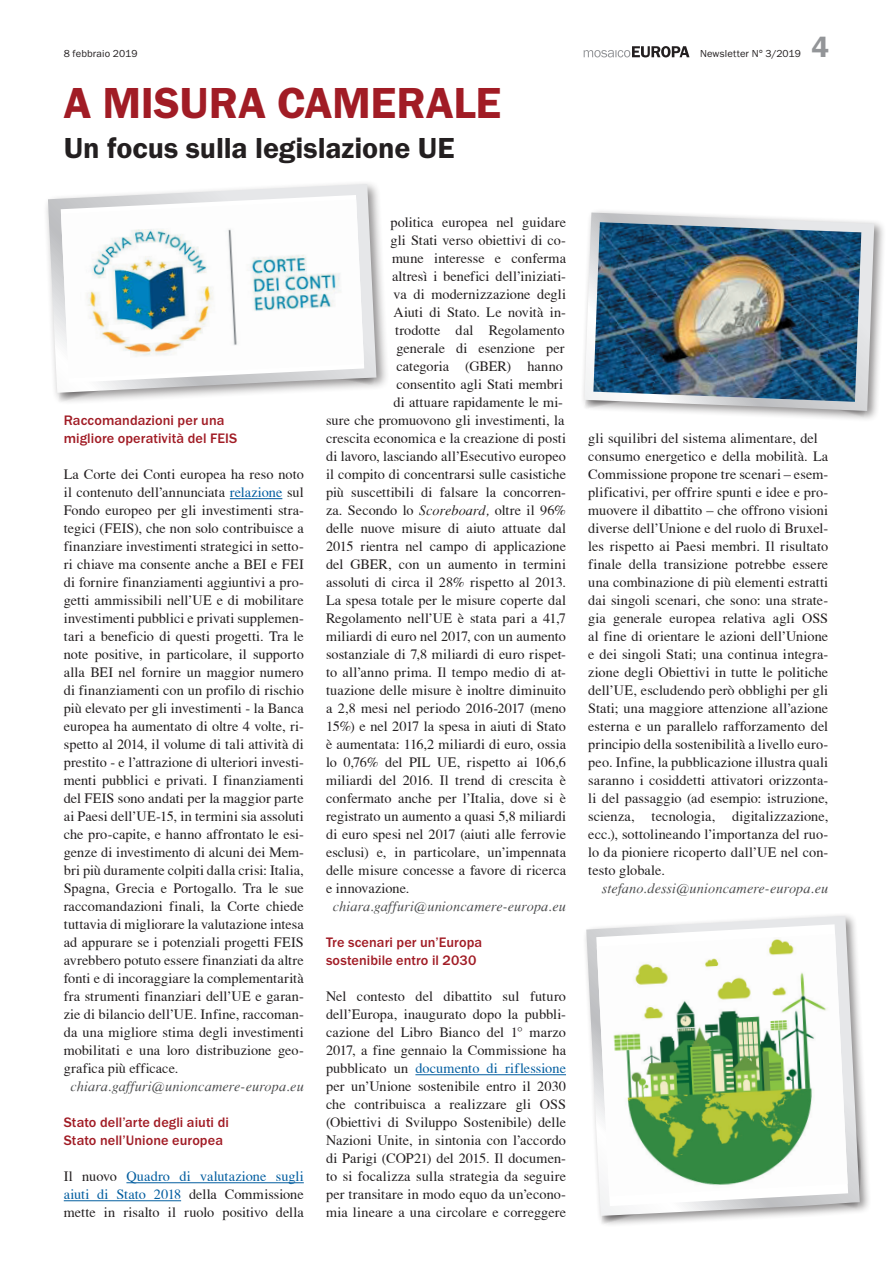
<style>
.page{position:relative;width:893px;height:1263px;background:#fff}
.page>*{position:absolute;margin:0;border:0;box-sizing:border-box;transform-origin:0 0}
.t1{font:600 45px "Franklin Gothic Itc T";letter-spacing:-.005em;color:#a11c25}
.t2{font:600 30px "Franklin Gothic Itc T";letter-spacing:-.005em;color:#231f20}
.t3{font:600 30px "Franklin Gothic Itc T";color:#939598}
.t4{font:14.25px/18px "T Acc LAD";letter-spacing:.005em;color:#231f20;text-align:justify}
.t5{font:500 14.25px/18px "Franklin Gothic Itc T";letter-spacing:.005em;color:#a11c25}
.t6{font:14.25px "T Acc LAD Italic";letter-spacing:.01em;color:#4b4c4d}
.t7{font:10.5px "Franklin Gothic Itc T";letter-spacing:.015em;color:#231f20}
.s1{color:#035ea0}
.s2{font-family:"T Acc LAD Italic"}
</style>
<div class="page">
<svg style="left:584px;top:46px;width:105px;height:11px"></svg>
<hr style="left:415px;top:1074px;width:151px;height:1px;background:#035ea0">
<hr style="left:230px;top:498px;width:52px;height:1px;background:#035ea0">
<hr style="left:126px;top:1182px;width:178px;height:1px;background:#035ea0">
<hr style="left:64px;top:1200px;width:117px;height:1px;background:#035ea0">
<div style="left:580px;top:208px;width:306px;height:215px;background:#231f20;opacity:.5"></div>
<svg style="left:584px;top:213px;width:290px;height:198px"></svg>
<img style="left:593px;top:222px;width:268px;height:180px">
<div style="left:43px;top:179px;width:346px;height:227px;background:#231f20;opacity:.5"></div>
<svg style="left:48px;top:184px;width:328px;height:209px"></svg>
<svg style="left:61px;top:195px;width:303px;height:188px"></svg>
<img style="left:61px;top:199px;width:303px;height:179px">
<div style="left:582px;top:911px;width:289px;height:316px;background:#231f20;opacity:.5"></div>
<svg style="left:586px;top:916px;width:274px;height:300px"></svg>
<svg style="left:596px;top:924px;width:252px;height:282px"></svg>
<img style="left:597px;top:934px;width:251px;height:262px">
<p class="t7" style="left:64px;top:48px;width:75px">8 febbraio 2019</p>
<p class="t7" style="left:700px;top:48px;width:103px">Newsletter N° 3/2019</p>
<h1 class="t1" style="left:64px;top:77px;width:439px">A MISURA CAMERALE</h1>
<h2 class="t2" style="left:64px;top:131px;width:392px">Un focus sulla legislazione UE</h2>
<h2 class="t3" style="left:812px;top:30px;width:19px">4</h2>
<p class="t5" style="left:64px;top:411px;width:175px">Raccomandazioni per una migliore operatività del FEIS</p>
<p class="t4" style="left:64px;top:465px;width:242px">La Corte dei Conti europea ha reso noto il contenuto dell’annunciata <span class="s1">relazione</span> sul Fondo europeo per gli investimenti stra&shy;tegici (FEIS), che non solo contribuisce a finanziare investimenti strategici in setto&shy;ri chiave ma consente anche a BEI e FEI di fornire finanziamenti aggiuntivi a pro&shy;getti ammissibili nell’UE e di mobilitare investimenti pubblici e privati supplemen&shy;tari a beneficio di questi progetti. Tra le note positive, in particolare, il supporto alla BEI nel fornire un maggior numero di finanziamenti con un profilo di rischio più elevato per gli investimenti - la Banca europea ha aumentato di oltre 4 volte, ri&shy;spetto al 2014, il volume di tali attività di prestito - e l’attrazione di ulteriori investi&shy;menti pubblici e privati. I finanziamenti del FEIS sono andati per la maggior parte ai Paesi dell’UE-15, in termini sia assoluti che pro-capite, e hanno affrontato le esi&shy;genze di investimento di alcuni dei Mem&shy;bri più duramente colpiti dalla crisi: Italia, Spagna, Grecia e Portogallo. Tra le sue raccomandazioni finali, la Corte chiede tuttavia di migliorare la valutazione intesa ad appurare se i potenziali progetti FEIS avrebbero potuto essere finanziati da altre fonti e di incoraggiare la complementarità fra strumenti finanziari dell’UE e garan&shy;zie di bilancio dell’UE. Infine, raccoman&shy;da una migliore stima degli investimenti mobilitati e una loro distribuzione geo&shy;grafica più efficace.</p>
<p class="t6" style="left:71px;top:1078px;width:235px">chiara.gaffuri@unioncamere-europa.eu</p>
<p class="t5" style="left:64px;top:1113px;width:167px">Stato dell’arte degli aiuti di<br>Stato nell’Unione europea</p>
<p class="t4" style="left:64px;top:1167px;width:242px">Il nuovo <span class="s1">Quadro di valutazione sugli aiuti di Stato 2018</span> della Commissione mette in risalto il ruolo positivo della</p>
<p class="t4" style="left:390px;top:213px;width:177px">politica europea nel guidare</p>
<p class="t4" style="left:390px;top:231px;width:177px">gli Stati verso obiettivi di co-</p>
<p class="t4" style="left:392px;top:249px;width:176px">mune interesse e conferma</p>
<p class="t4" style="left:392px;top:267px;width:176px">altresì i benefici dell’iniziati-</p>
<p class="t4" style="left:393px;top:285px;width:174px">va di modernizzazione degli</p>
<p class="t4" style="left:393px;top:303px;width:174px">Aiuti di Stato. Le novità in-</p>
<p class="t4" style="left:395px;top:321px;width:171px">trodotte dal Regolamento</p>
<p class="t4" style="left:396px;top:339px;width:170px">generale di esenzione per</p>
<p class="t4" style="left:396px;top:357px;width:168px">categoria (GBER) hanno</p>
<p class="t4" style="left:396px;top:375px;width:168px">consentito agli Stati membri</p>
<p class="t4" style="left:393px;top:393px;width:171px">di attuare rapidamente le mi-</p>
<p class="t4" style="left:326px;top:411px;width:240px">sure che promuovono gli investimenti, la</p>
<p class="t4" style="left:326px;top:429px;width:241px">crescita economica e la creazione di posti</p>
<p class="t4" style="left:326px;top:447px;width:241px">di lavoro, lasciando all’Esecutivo europeo</p>
<p class="t4" style="left:326px;top:465px;width:241px">il compito di concentrarsi sulle casistiche</p>
<p class="t4" style="left:326px;top:483px;width:241px">più suscettibili di falsare la concorren-</p>
<p class="t4" style="left:326px;top:501px;width:242px">za. Secondo lo <span class="s2">Scoreboard,</span> oltre il 96%</p>
<p class="t4" style="left:326px;top:519px;width:241px">delle nuove misure di aiuto attuate dal</p>
<p class="t4" style="left:326px;top:537px;width:241px">2015 rientra nel campo di applicazione</p>
<p class="t4" style="left:326px;top:555px;width:241px">del GBER, con un aumento in termini</p>
<p class="t4" style="left:326px;top:573px;width:242px">assoluti di circa il 28% rispetto al 2013.</p>
<p class="t4" style="left:326px;top:591px;width:241px">La spesa totale per le misure coperte dal</p>
<p class="t4" style="left:326px;top:609px;width:242px">Regolamento nell’UE è stata pari a 41,7</p>
<p class="t4" style="left:326px;top:627px;width:241px">miliardi di euro nel 2017, con un aumento</p>
<p class="t4" style="left:326px;top:645px;width:241px">sostanziale di 7,8 miliardi di euro rispet-</p>
<p class="t4" style="left:326px;top:663px;width:241px">to all’anno prima. Il tempo medio di at-</p>
<p class="t4" style="left:326px;top:681px;width:241px">tuazione delle misure è inoltre diminuito</p>
<p class="t4" style="left:326px;top:699px;width:241px">a 2,8 mesi nel periodo 2016-2017 (meno</p>
<p class="t4" style="left:326px;top:717px;width:242px">15%) e nel 2017 la spesa in aiuti di Stato</p>
<p class="t4" style="left:326px;top:735px;width:241px">è aumentata: 116,2 miliardi di euro, ossia</p>
<p class="t4" style="left:326px;top:753px;width:242px">lo 0,76% del PIL UE, rispetto ai 106,6</p>
<p class="t4" style="left:326px;top:771px;width:241px">miliardi del 2016. Il trend di crescita è</p>
<p class="t4" style="left:326px;top:789px;width:241px">confermato anche per l’Italia, dove si è</p>
<p class="t4" style="left:326px;top:807px;width:241px">registrato un aumento a quasi 5,8 miliardi</p>
<p class="t4" style="left:326px;top:825px;width:241px">di euro spesi nel 2017 (aiuti alle ferrovie</p>
<p class="t4" style="left:326px;top:843px;width:241px">esclusi) e, in particolare, un’impennata</p>
<p class="t4" style="left:326px;top:861px;width:242px">delle misure concesse a favore di ricerca</p>
<p class="t4" style="left:326px;top:879px;width:85px">e innovazione.</p>
<p class="t6" style="left:333px;top:898px;width:235px">chiara.gaffuri@unioncamere-europa.eu</p>
<p class="t5" style="left:326px;top:933px;width:158px">Tre scenari per un’Europa sostenibile entro il 2030</p>
<p class="t4" style="left:326px;top:987px;width:242px">Nel contesto del dibattito sul futuro dell’Europa, inaugurato dopo la pubbli&shy;cazione del Libro Bianco del 1° marzo 2017, a fine gennaio la Commissione ha pubblicato un <span class="s1">documento di riflessione </span>per un’Unione sostenibile entro il 2030 che contribuisca a realizzare gli OSS (Obiettivi di Sviluppo Sostenibile) delle Nazioni Unite, in sintonia con l’accordo di Parigi (COP21) del 2015. Il documen&shy;to si focalizza sulla strategia da seguire per transitare in modo equo da un’econo&shy;mia lineare a una circolare e correggere</p>
<p class="t4" style="left:588px;top:429px;width:242px;text-align:left">gli squilibri del sistema alimentare, del consumo energetico e della mobilità. La Commissione propone tre scenari – esem&shy;plificativi, per offrire spunti e idee e pro&shy;muovere il dibattito – che offrono visioni diverse dell’Unione e del ruolo di Bruxel&shy;les rispetto ai Paesi membri. Il risultato finale della transizione potrebbe essere una combinazione di più elementi estratti dai singoli scenari, che sono: una strate&shy;gia generale europea relativa agli OSS al fine di orientare le azioni dell’Unione e dei singoli Stati; una continua integra&shy;zione degli Obiettivi in tutte le politiche dell’UE, escludendo però obblighi per gli Stati; una maggiore attenzione all’azione esterna e un parallelo rafforzamento del principio della sostenibilità a livello euro&shy;peo. Infine, la pubblicazione illustra quali saranno i cosiddetti attivatori orizzonta&shy;li del passaggio (ad esempio: istruzione, scienza, tecnologia, digitalizzazione, ecc.), sottolineando l’importanza del ruo&shy;lo da pioniere ricoperto dall’UE nel con&shy;testo globale.</p>
<p class="t6" style="left:602px;top:880px;width:228px">stefano.dessi@unioncamere-europa.eu</p>
</div>
